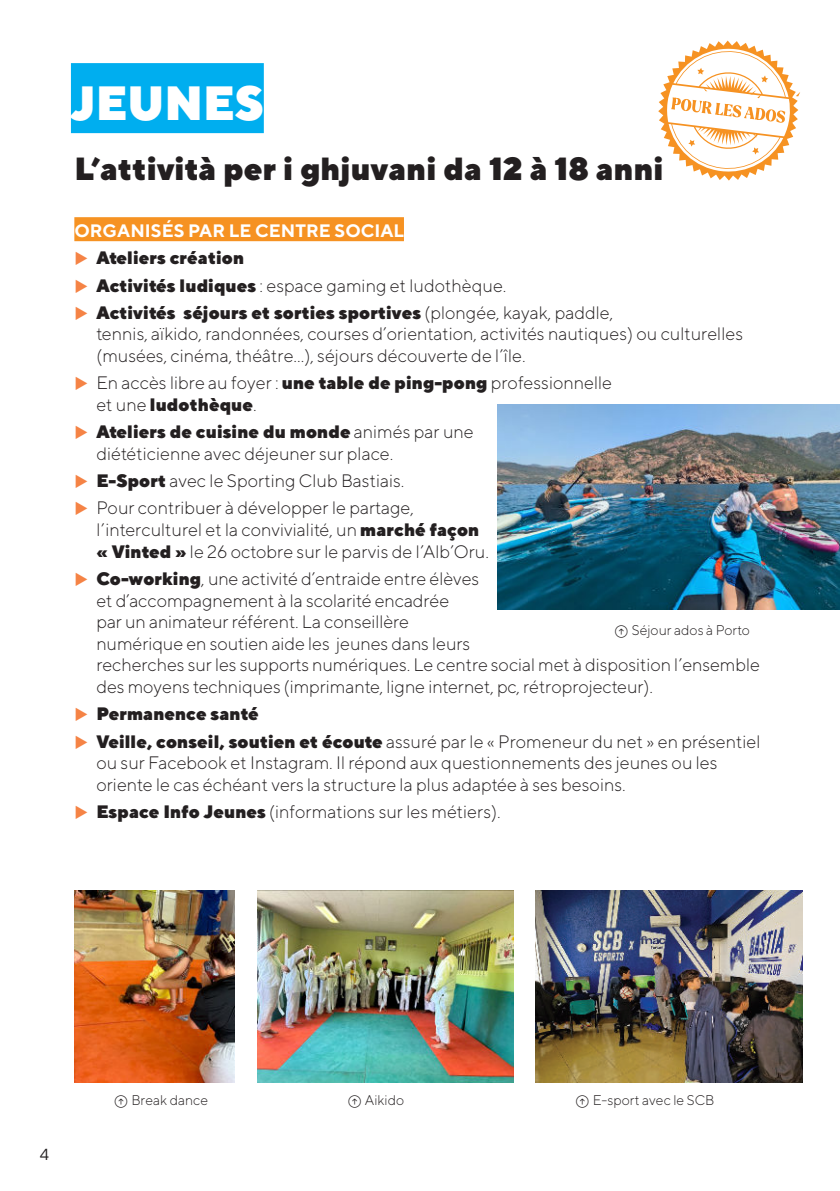
<style>
.page{position:relative;width:840px;height:1191px;background:#fff}
.page>*{position:absolute;margin:0;border:0;box-sizing:border-box;transform-origin:0 0}
.t1{font:900 48px "TT Norms";color:#fff}
.t2{font:900 32px "TT Norms";color:#231f20}
.t3{font:300 18px/21.6px "TT Norms";color:#231f20}
.t4{font:900 18px "TT Norms";color:#231f20}
.t5{font:700 18px "TT Norms";color:#fff}
.t6{font:16px "TT Norms";color:#231f20}
.t7{font:300 14px "TT Norms";color:#231f20}
.s1{color:#f58345}
.s2{font-weight:900}
</style>
<div class="page">
<svg style="left:658px;top:41px;width:141px;height:140px"></svg>
<div style="left:71px;top:63px;width:193px;height:70px;background:#00aeef"></div>
<div style="left:74px;top:217px;width:330px;height:24px;background:#f69222"></div>
<img style="left:535px;top:890px;width:267px;height:192px">
<img style="left:74px;top:890px;width:160px;height:192px">
<img style="left:257px;top:890px;width:256px;height:192px">
<img style="left:497px;top:404px;width:342px;height:205px">
<h1 class="t1" style="left:71px;top:74px;width:194px">JEUNES</h1>
<h2 class="t2" style="left:74px;top:150px;width:590px">L’attività per i ghjuvani da 12 à 18 anni</h2>
<p class="t5" style="left:74px;top:220px;width:331px">ORGANISÉS PAR LE CENTRE SOCIAL</p>
<p class="t4" style="left:74px;top:247px;width:171px"><span class="s1">◆</span> Ateliers création</p>
<p class="t3" style="left:74px;top:276px;width:433px"><span class="s1">◆</span> <span class="s2">Activités ludiques</span> : espace gaming et ludothèque.</p>
<p class="t3" style="left:96px;top:303px;width:647px;text-indent:-22px"><span class="s1">◆</span> <span class="s2">Activités séjours et sorties sportives</span> (plongée, kayak, paddle,<br>tennis, aïkido, randonnées, courses d’orientation, activités nautiques) ou culturelles (musées, cinéma, théâtre...), séjours découverte de l’île.</p>
<p class="t3" style="left:96px;top:374px;width:517px;text-indent:-22px"><span class="s1">◆</span> En accès libre au foyer : <span class="s2">une table de ping-pong</span> professionnelle et une <span class="s2">ludothèque</span>.</p>
<p class="t3" style="left:96px;top:423px;width:379px;text-indent:-22px"><span class="s1">◆</span> <span class="s2">Ateliers de cuisine du monde</span> animés par une diététicienne avec déjeuner sur place.</p>
<p class="t3" style="left:74px;top:472px;width:331px"><span class="s1">◆</span> <span class="s2">E-Sport</span> avec le Sporting Club Bastiais.</p>
<p class="t3" style="left:96px;top:499px;width:394px;text-indent:-22px"><span class="s1">◆</span> Pour contribuer à développer le partage, l’interculturel et la convivialité, un <span class="s2">marché façon « Vinted »</span> le 26 octobre sur le parvis de l’Alb’Oru.</p>
<p class="t3" style="left:96px;top:569px;width:664px;text-indent:-22px"><span class="s1">◆</span> <span class="s2">Co-working</span>, une activité d’entraide entre élèves<br>et d’accompagnement à la scolarité encadrée<br>par un animateur référent. La conseillère<br>numérique en soutien aide les jeunes dans leurs<br>recherches sur les supports numériques. Le centre social met à disposition l’ensemble des moyens techniques (imprimante, ligne internet, pc, rétroprojecteur).</p>
<p class="t4" style="left:74px;top:703px;width:186px"><span class="s1">◆</span> Permanence santé</p>
<p class="t3" style="left:96px;top:732px;width:665px;text-indent:-22px"><span class="s1">◆</span> <span class="s2">Veille, conseil, soutien et écoute</span> assuré par le « Promeneur du net » en présentiel ou sur Facebook et Instagram. Il répond aux questionnements des jeunes ou les oriente le cas échéant vers la structure la plus adaptée à ses besoins.</p>
<p class="t3" style="left:74px;top:802px;width:427px"><span class="s1">◆</span> <span class="s2">Espace Info Jeunes</span> (informations sur les métiers).</p>
<p class="t7" style="left:631px;top:625px;width:119px">Séjour ados à Porto</p>
<p class="t6" style="left:40px;top:1148px;width:11px">4</p>
<p class="t7" style="left:131px;top:1094px;width:78px">Break dance</p>
<p class="t7" style="left:364px;top:1094px;width:41px">Aikido</p>
<p class="t7" style="left:592px;top:1094px;width:123px">E-sport avec le SCB</p>
</div>
